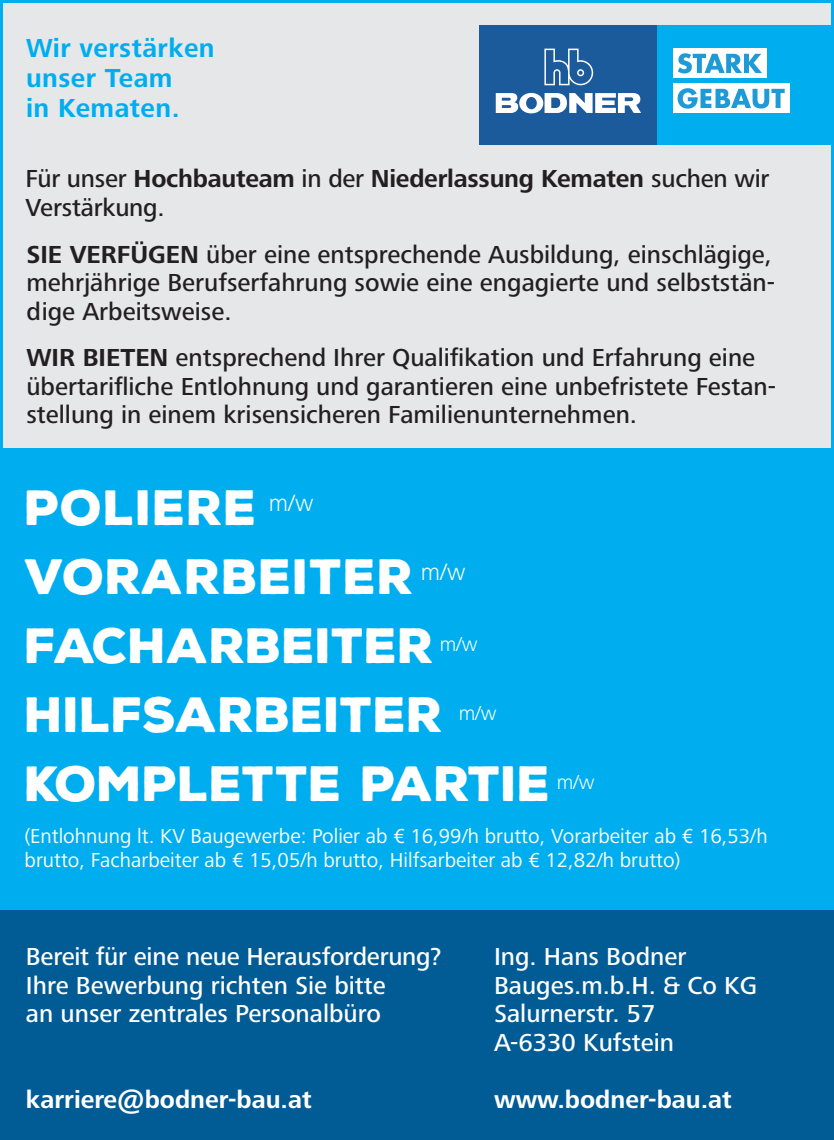
<style>
.page{position:relative;width:834px;height:1140px;background:#fff}
.page>*{position:absolute;margin:0;border:0;box-sizing:border-box;transform-origin:0 0}
.Fließtext{font:900 48px "Nexa Rust Sans";letter-spacing:-.005em;color:#fff}
.Fließtext-2{font:700 27px "Frutiger Next Pro";letter-spacing:.015em;color:#00aeef}
.Fließtext-3{font:500 25.5px/28.5px "Frutiger Next Pro";color:#231f20}
.Fließtext-4{font:500 25.5px "Frutiger Next Pro";color:#fff}
.Fließtext-5{font:700 25.5px "Frutiger Next Pro";color:#fff}
.Fließtext-6{font:21px/24px "Frutiger Next Pro";color:#fff}
.Fließtext-7{font:300 21px "Frutiger Next Pro";color:#fff}
.s1{font-weight:700}
</style>
<div class="page">
<div style="left:2px;top:2px;width:830px;height:451px;background:#e6e7e9"></div>
<div style="left:0;top:448px;width:833px;height:462px;background:#00aeef"></div>
<div style="left:656px;top:26px;width:177px;height:119px;background:#00aeef"></div>
<div style="left:672px;top:49px;width:94px;height:29px;background:#fff"></div>
<div style="left:672px;top:83px;width:117px;height:30px;background:#fff"></div>
<svg style="left:677px;top:53px;width:84px;height:20px"></svg>
<svg style="left:677px;top:88px;width:107px;height:21px"></svg>
<div style="left:479px;top:26px;width:177px;height:119px;background:#1b5a9b"></div>
<svg style="left:544px;top:49px;width:49px;height:36px"></svg>
<svg style="left:577px;top:69px;width:7px;height:7px"></svg>
<svg style="left:495px;top:93px;width:146px;height:20px"></svg>
<div style="left:0;top:910px;width:833px;height:230px;background:#015b95"></div>
<p class="Fließtext-2" style="left:26px;top:32px;width:190px">Wir verstärken</p>
<p class="Fließtext-2" style="left:26px;top:62px;width:148px">unser Team</p>
<p class="Fließtext-2" style="left:26px;top:92px;width:155px">in Kematen.</p>
<p class="Fließtext-3" style="left:26px;top:164px;width:745px">Für unser <span class="s1">Hochbauteam</span> in der <span class="s1">Niederlassung Kematen</span> suchen wir<br>Verstärkung.</p>
<p class="Fließtext-3" style="left:26px;top:240px;width:750px"><span class="s1">SIE VERFÜGEN</span> über eine entsprechende Ausbildung, einschlägige, mehrjährige Berufserfahrung sowie eine engagierte und selbststän&shy;dige Arbeitsweise.</p>
<p class="Fließtext-3" style="left:26px;top:344px;width:751px"><span class="s1">WIR BIETEN</span> entsprechend Ihrer Qualifikation und Erfahrung eine übertarifliche Entlohnung und garantieren eine unbefristete Festan&shy;stellung in einem krisensicheren Familienunternehmen.</p>
<p class="Fließtext" style="left:25px;top:475px;width:290px">POLIERE <sup>m/w</sup></p>
<p class="Fließtext" style="left:25px;top:544px;width:442px">VORARBEITER <sup>m/w</sup></p>
<p class="Fließtext" style="left:25px;top:613px;width:411px">FACHARBEITER</p>
<p class="Fließtext-7" style="left:440px;top:632px;width:39px">m/w</p>
<p class="Fließtext" style="left:25px;top:682px;width:420px">HILFSARBEITER</p>
<p class="Fließtext-7" style="left:459px;top:701px;width:39px">m/w</p>
<p class="Fließtext" style="left:25px;top:751px;width:527px">KOMPLETTE PARTIE</p>
<p class="Fließtext-7" style="left:556px;top:770px;width:39px">m/w</p>
<p class="Fließtext-6" style="left:25px;top:824px;width:744px">(Entlohnung lt. KV Baugewerbe: Polier ab € 16,99/h brutto, Vorarbeiter ab € 16,53/h brutto, Facharbeiter ab € 15,05/h brutto, Hilfsarbeiter ab € 12,82/h brutto)</p>
<p class="Fließtext-4" style="left:26px;top:942px;width:417px">Bereit für eine neue Herausforderung?</p>
<p class="Fließtext-4" style="left:26px;top:970px;width:361px">Ihre Bewerbung richten Sie bitte</p>
<p class="Fließtext-4" style="left:26px;top:999px;width:356px">an unser zentrales Personalbüro</p>
<p class="Fließtext-5" style="left:26px;top:1084px;width:287px">karriere@bodner-bau.at</p>
<p class="Fließtext-4" style="left:494px;top:942px;width:194px">Ing. Hans Bodner</p>
<p class="Fließtext-4" style="left:494px;top:970px;width:264px">Bauges.m.b.H. &amp; Co KG</p>
<p class="Fließtext-4" style="left:494px;top:999px;width:163px">Salurnerstr. 57</p>
<p class="Fließtext-4" style="left:494px;top:1027px;width:182px">A-6330 Kufstein</p>
<p class="Fließtext-5" style="left:494px;top:1084px;width:239px">www.bodner-bau.at</p>
</div>
